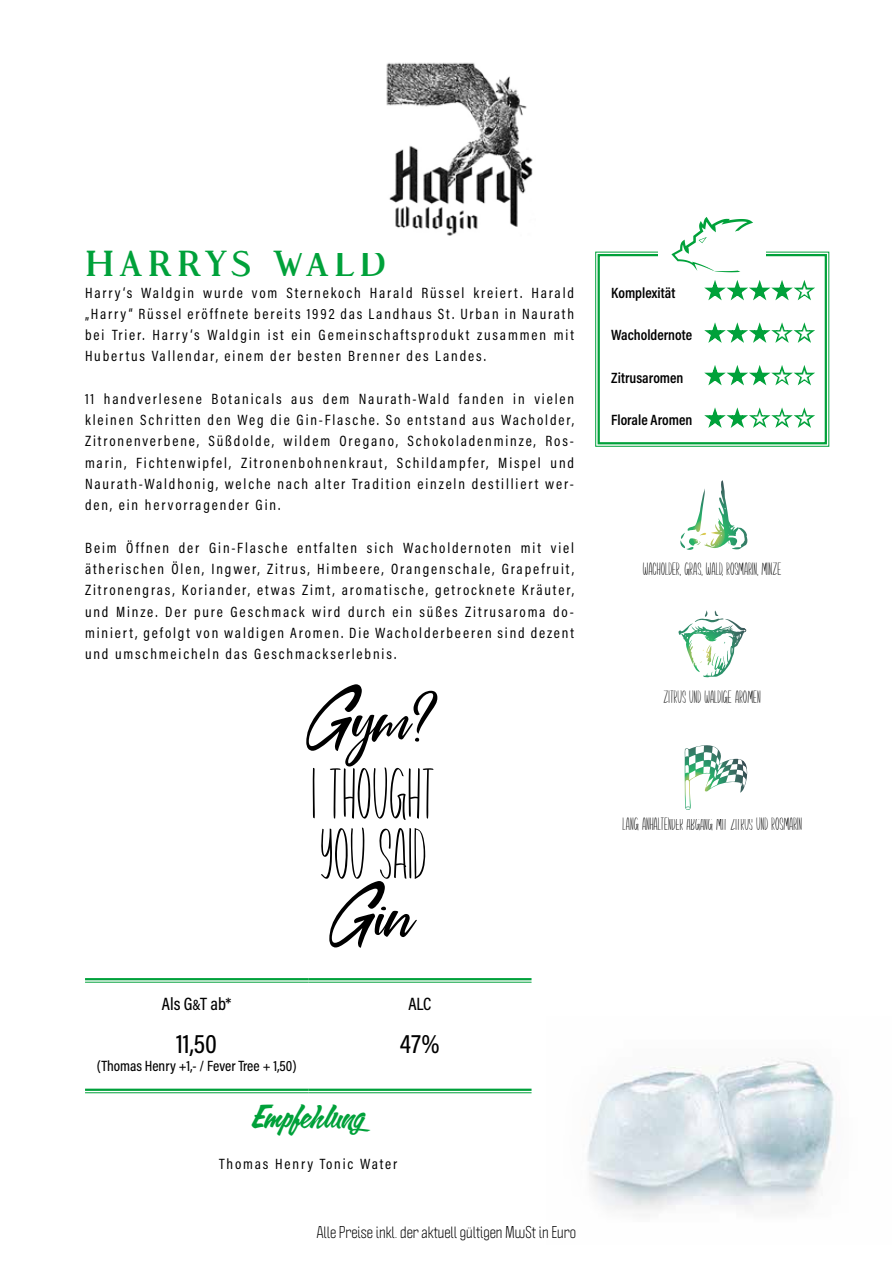
<style>
.page{position:relative;width:893px;height:1263px;background:#fff}
.page>*{position:absolute;margin:0;border:0;box-sizing:border-box;transform-origin:0 0}
.t1{font:89.7px "Coral Pen";color:#000}
.t2{font:72.6px/60.2px "Precious Way";color:#000;scale:.9 1}
.t3{font:36px "Vendeur";letter-spacing:.105em;color:#00a13a}
.t4{font:30px "Calgary Script OT";color:#00a13a}
.t5{font:500 27px "Acumin Pro Cond";color:#000}
.t6{font:18px "Precious Way";color:#000}
.t7{font:500 18px "Acumin Pro Cond";color:#000}
.t8{font:15px/21.3px "Acumin Pro Cond";letter-spacing:.125em;color:#000;text-align:justify}
.t9{font:600 15px "Acumin Pro Cond";color:#000}
.t10{font:condensed 15px "Politica";color:#000}
.t11{font:500 15px "Acumin Pro Cond";color:#000}
.s1{font-size:15px}
</style>
<div class="page">
<img style="left:386px;top:62px;width:147px;height:174px">
<svg style="left:680px;top:480px;width:68px;height:70px"></svg>
<svg style="left:684px;top:745px;width:64px;height:65px"></svg>
<svg style="left:678px;top:610px;width:69px;height:68px"></svg>
<svg style="left:595px;top:251px;width:235px;height:196px"></svg>
<div style="left:598px;top:254px;width:229px;height:190px;border:2px solid #00a13a"></div>
<div style="left:658px;top:235px;width:108px;height:32px;background:#fff"></div>
<div style="left:667px;top:217px;width:90px;height:55px;background:#fff"></div>
<svg style="left:671px;top:217px;width:82px;height:55px"></svg>
<hr style="left:85px;top:978px;width:223px;height:4px;background:#b1e1c2">
<hr style="left:308px;top:978px;width:223px;height:4px;background:#b2e2c3">
<hr style="left:85px;top:1089px;width:223px;height:2px;background:#00a13b">
<hr style="left:85px;top:1092px;width:223px;height:1px;background:#00a13b">
<hr style="left:308px;top:1089px;width:223px;height:2px;background:#00a13b">
<hr style="left:308px;top:1092px;width:223px;height:1px;background:#00a13b">
<hr style="left:85px;top:978px;width:223px;height:2px;background:#00a13b">
<hr style="left:85px;top:982px;width:223px;height:1px;background:#00a13b">
<hr style="left:308px;top:978px;width:223px;height:2px;background:#00a13b">
<hr style="left:308px;top:982px;width:223px;height:1px;background:#00a13b">
<img style="left:587px;top:1059px;width:247px;height:152px">
<svg style="left:709px;top:284px;width:12px;height:12px"></svg>
<svg style="left:731px;top:284px;width:12px;height:12px"></svg>
<svg style="left:753px;top:284px;width:13px;height:12px"></svg>
<svg style="left:776px;top:284px;width:12px;height:12px"></svg>
<svg style="left:798px;top:284px;width:12px;height:12px"></svg>
<svg style="left:709px;top:327px;width:12px;height:12px"></svg>
<svg style="left:731px;top:327px;width:12px;height:12px"></svg>
<svg style="left:753px;top:327px;width:13px;height:12px"></svg>
<svg style="left:776px;top:327px;width:12px;height:12px"></svg>
<svg style="left:798px;top:327px;width:12px;height:12px"></svg>
<svg style="left:709px;top:369px;width:12px;height:12px"></svg>
<svg style="left:731px;top:369px;width:12px;height:12px"></svg>
<svg style="left:753px;top:369px;width:13px;height:12px"></svg>
<svg style="left:776px;top:369px;width:12px;height:12px"></svg>
<svg style="left:798px;top:369px;width:12px;height:12px"></svg>
<svg style="left:709px;top:412px;width:12px;height:12px"></svg>
<svg style="left:731px;top:412px;width:12px;height:12px"></svg>
<svg style="left:753px;top:412px;width:13px;height:12px"></svg>
<svg style="left:776px;top:412px;width:12px;height:12px"></svg>
<svg style="left:798px;top:412px;width:12px;height:12px"></svg>
<h3 class="t3" style="left:85px;top:245px;width:303px">HARRYS WALD</h3>
<p class="t8" style="left:85px;top:282px;width:490px">Harry‘s Waldgin wurde vom Sternekoch Harald Rüssel kreiert. Harald „Harry“ Rüssel eröffnete bereits 1992 das Landhaus St. Urban in Naurath bei Trier. Harry‘s Waldgin ist ein Gemeinschaftsprodukt zusammen mit Hubertus Vallendar, einem der besten Brenner des Landes.</p>
<p class="t8" style="left:85px;top:388px;width:491px">11 handverlesene Botanicals aus dem Naurath-Wald fanden in vielen kleinen Schritten den Weg die Gin-Flasche. So entstand aus Wacholder, Zitronenverbene, Süßdolde, wildem Oregano, Schokoladenminze, Ros&shy;marin, Fichtenwipfel, Zitronenbohnenkraut, Schildampfer, Mispel und Naurath-Waldhonig, welche nach alter Tradition einzeln destilliert wer&shy;den, ein hervorragender Gin.</p>
<p class="t8" style="left:85px;top:537px;width:490px">Beim Öffnen der Gin-Flasche entfalten sich Wacholdernoten mit viel ätherischen Ölen, Ingwer, Zitrus, Himbeere, Orangenschale, Grapefruit, Zitronengras, Koriander, etwas Zimt, aromatische, getrocknete Kräuter, und Minze. Der pure Geschmack wird durch ein süßes Zitrusaroma do&shy;miniert, gefolgt von waldigen Aromen. Die Wacholderbeeren sind dezent und umschmeicheln das Geschmackserlebnis.</p>
<h1 class="t1" style="left:306px;top:665px;width:135px">Gym?</h1>
<h2 class="t2" style="left:311px;top:766px;width:139px">I THOUGHT<br>YOU SAID</h2>
<h1 class="t1" style="left:329px;top:862px;width:87px">Gin</h1>
<p class="t7" style="left:162px;top:992px;width:71px">Als G<span class="s1">&amp;</span>T ab*</p>
<p class="t7" style="left:408px;top:992px;width:25px">ALC</p>
<h3 class="t5" style="left:176px;top:1026px;width:42px">11,50</h3>
<p class="t11" style="left:97px;top:1056px;width:201px">(Thomas Henry +1,- / Fever Tree + 1,50)</p>
<h3 class="t5" style="left:400px;top:1026px;width:41px">47%</h3>
<h3 class="t4" style="left:252px;top:1097px;width:114px">Empfehlung</h3>
<p class="t8" style="left:219px;top:1153px;width:180px">Thomas Henry Tonic Water</p>
<p class="t10" style="left:317px;top:1221px;width:261px">Alle Preise inkl. der aktuell gültigen MwSt in Euro</p>
<p class="t9" style="left:611px;top:283px;width:65px">Komplexität</p>
<p class="t9" style="left:611px;top:325px;width:82px">Wacholdernote</p>
<p class="t9" style="left:611px;top:368px;width:74px">Zitrusaromen</p>
<p class="t9" style="left:611px;top:410px;width:83px">Florale Aromen</p>
<p class="t6" style="left:643px;top:560px;width:140px">WACHOLDER, GRAS, WALD, ROSMARIN, MINZE</p>
<p class="t6" style="left:664px;top:687px;width:99px">ZITRUS UND WALDIGE AROMEN</p>
<p class="t6" style="left:622px;top:815px;width:181px">LANG ANHALTENDER ABGANG MIT ZITRUS UND ROSMARIN</p>
</div>
